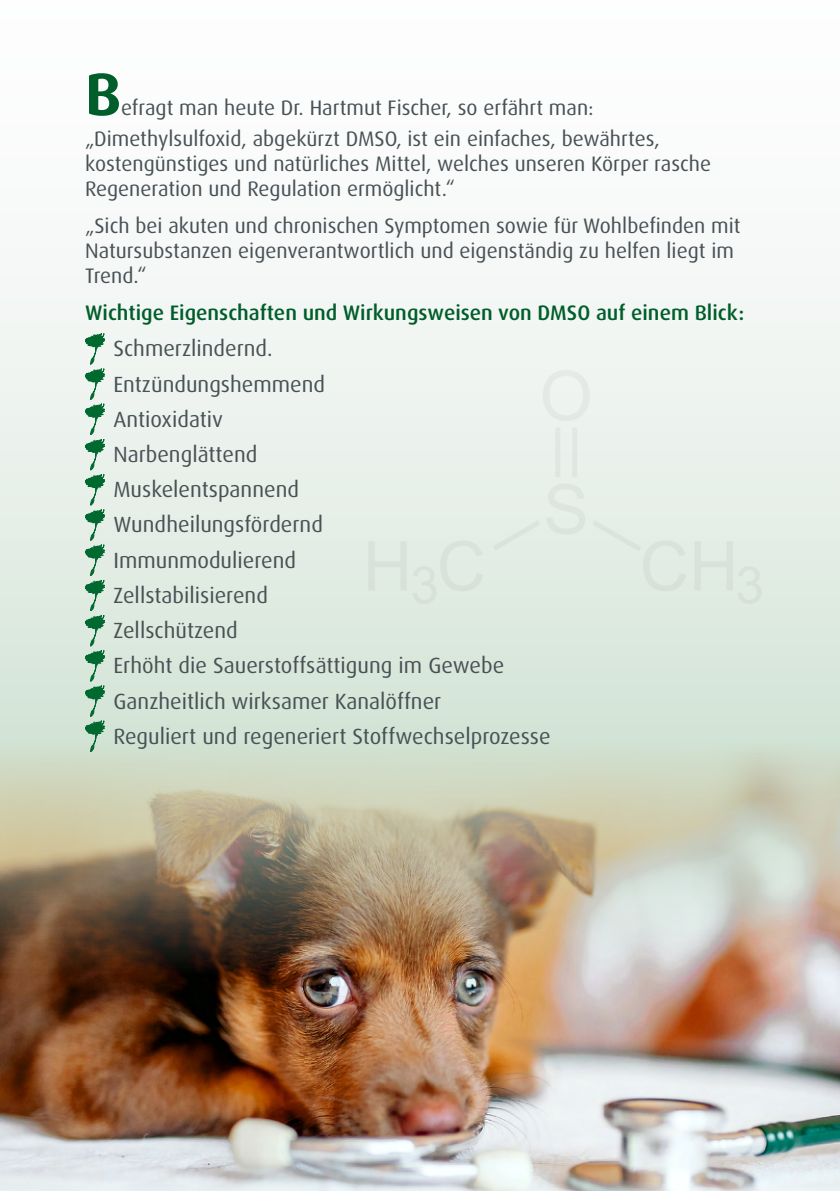
<style>
.page{position:relative;width:840px;height:1191px;background:#fff}
.page>*{position:absolute;margin:0;border:0;box-sizing:border-box;transform-origin:0 0}
.Fließtext_links{font:700 60px "Dax Pro";color:#005e2a}
.Aufzälungspunkte{font:22px "Dax Pro";color:#485155}
.Fließtext_links-2{font:21px/25.2px "Dax Pro";color:#485155}
.Fließtext_links-3{font:500 21px "Dax Pro";color:#005e2a}
</style>
<div class="page">
<svg style="left:0;top:278px;width:839px;height:414px"></svg>
<img style="left:0;top:692px;width:839px;height:499px">
<svg style="left:85px;top:333px;width:20px;height:418px;background:#94bfa5"></svg>
<img style="left:358px;top:365px;width:413px;height:244px">
<p class="Fließtext_links" style="left:85px;top:55px;width:38px">B</p>
<p class="Fließtext_links-2" style="left:121px;top:95px;width:474px">efragt man heute Dr. Hartmut Fischer, so erfährt man:</p>
<p class="Fließtext_links-2" style="left:85px;top:126px;width:627px">„Dimethylsulfoxid, abgekürzt DMSO, ist ein einfaches, bewährtes, kostengünstiges und natürliches Mittel, welches unseren Körper rasche<br>Regeneration und Regulation ermöglicht.“</p>
<p class="Fließtext_links-2" style="left:85px;top:213px;width:656px">„Sich bei akuten und chronischen Symptomen sowie für Wohlbefinden mit<br>Natursubstanzen eigenverantwortlich und eigenständig zu helfen liegt im<br>Trend.“</p>
<p class="Fließtext_links-3" style="left:85px;top:299px;width:660px">Wichtige Eigenschaften und Wirkungsweisen von DMSO auf einem Blick:</p>
<p class="Aufzälungspunkte" style="left:113px;top:334px;width:160px">Schmerzlindernd.</p>
<p class="Aufzälungspunkte" style="left:113px;top:370px;width:213px">Entzündungshemmend</p>
<p class="Aufzälungspunkte" style="left:113px;top:405px;width:111px">Antioxidativ</p>
<p class="Aufzälungspunkte" style="left:113px;top:440px;width:145px">Narbenglättend</p>
<p class="Aufzälungspunkte" style="left:113px;top:475px;width:187px">Muskelentspannend</p>
<p class="Aufzälungspunkte" style="left:113px;top:510px;width:211px">Wundheilungsfördernd</p>
<p class="Aufzälungspunkte" style="left:113px;top:546px;width:184px">Immunmodulierend</p>
<p class="Aufzälungspunkte" style="left:113px;top:581px;width:156px">Zellstabilisierend</p>
<p class="Aufzälungspunkte" style="left:113px;top:616px;width:126px">Zellschützend</p>
<p class="Aufzälungspunkte" style="left:113px;top:651px;width:392px">Erhöht die Sauerstoffsättigung im Gewebe</p>
<p class="Aufzälungspunkte" style="left:113px;top:686px;width:329px">Ganzheitlich wirksamer Kanalöffner</p>
<p class="Aufzälungspunkte" style="left:113px;top:722px;width:438px">Reguliert und regeneriert Stoffwechselprozesse</p>
</div>
